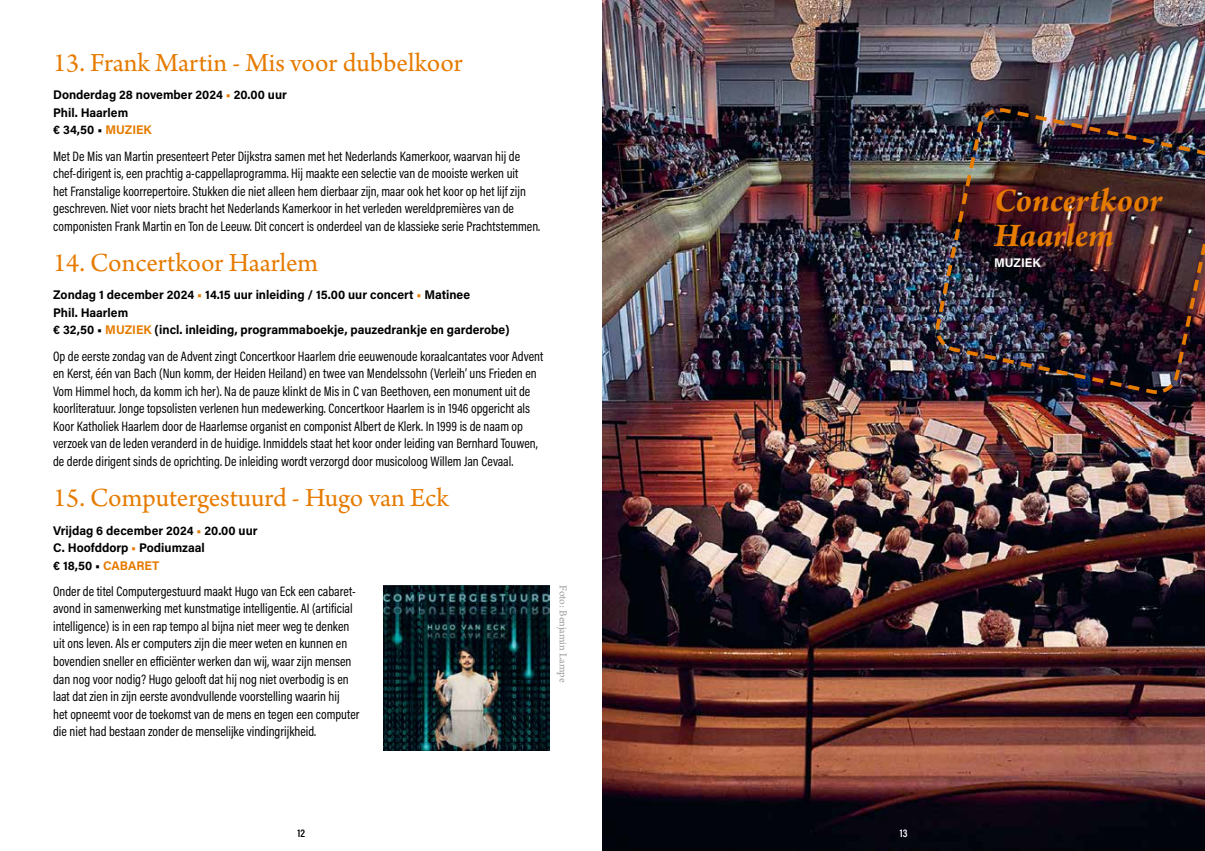
<style>
.page{position:relative;width:1205px;height:851px;background:#fff}
.page>*{position:absolute;margin:0;border:0;box-sizing:border-box;transform-origin:0 0}
.t1{font:italic 700 35px/35px "Arno Pro";color:#e67b00}
.t2{font:27.5px "Arno Pro";color:#e67b00}
.t3{font:13.75px/17.5px "Acumin Pro Cond";color:#000}
.t4{font:700 12.5px/17.5px "Acumin Pro";color:#000}
.t5{font:700 12.5px "Acumin Pro";color:#fff}
.t6{font:11.25px "Arno Pro";color:#9c9e9f}
.t7{font:600 11.25px "Acumin Pro Cond";color:#000}
.t8{font:600 11.25px "Acumin Pro Cond";color:#fff}
.s1{color:#e67b00}
</style>
<div class="page">
<img style="left:602px;top:0;width:603px;height:850px">
<img style="left:933px;top:106px;width:272px;height:290px">
<img style="left:384px;top:585px;width:165px;height:165px">
<h2 class="t2" style="left:53px;top:47px;width:411px">13. Frank Martin - Mis voor dubbelkoor</h2>
<p class="t4" style="left:53px;top:86px;width:235px">Donderdag 28 november 2024 <span class="s1">•</span> 20.00 uur<br>Phil. Haarlem<br>€ 34,50 • <span class="s1">MUZIEK</span></p>
<p class="t3" style="left:53px;top:147px;width:489px">Met De Mis van Martin presenteert Peter Dijkstra samen met het Nederlands Kamerkoor, waarvan hij de chef-dirigent is, een prachtig a-cappellaprogramma. Hij maakte een selectie van de mooiste werken uit<br>het Franstalige koorrepertoire. Stukken die niet alleen hem dierbaar zijn, maar ook het koor op het lijf zijn geschreven. Niet voor niets bracht het Nederlands Kamerkoor in het verleden wereldpremières van de componisten Frank Martin en Ton de Leeuw. Dit concert is onderdeel van de klassieke serie Prachtstemmen.</p>
<h2 class="t2" style="left:53px;top:247px;width:266px">14. Concertkoor Haarlem</h2>
<p class="t4" style="left:53px;top:286px;width:458px">Zondag 1 december 2024 <span class="s1">•</span> 14.15 uur inleiding / 15.00 uur concert <span class="s1">•</span> Matinee<br>Phil. Haarlem<br>€ 32,50 • <span class="s1">MUZIEK</span> (incl. inleiding, programmaboekje, pauzedrankje en garderobe)</p>
<p class="t3" style="left:53px;top:347px;width:492px">Op de eerste zondag van de Advent zingt Concertkoor Haarlem drie eeuwenoude koraalcantates voor Advent en Kerst, één van Bach (Nun komm, der Heiden Heiland) en twee van Mendelssohn (Verleih’ uns Frieden en Vom Himmel hoch, da komm ich her). Na de pauze klinkt de Mis in C van Beethoven, een monument uit de koorliteratuur. Jonge topsolisten verlenen hun medewerking. Concertkoor Haarlem is in 1946 opgericht als Koor Katholiek Haarlem door de Haarlemse organist en componist Albert de Klerk. In 1999 is de naam op verzoek van de leden veranderd in de huidige. Inmiddels staat het koor onder leiding van Bernhard Touwen, de derde dirigent sinds de oprichting. De inleiding wordt verzorgd door musicoloog Willem Jan Cevaal.</p>
<h2 class="t2" style="left:53px;top:482px;width:397px">15. Computergestuurd - Hugo van Eck</h2>
<p class="t4" style="left:53px;top:520px;width:206px">Vrijdag 6 december 2024 <span class="s1">•</span> 20.00 uur<br>C. Hoofddorp <span class="s1">•</span> Podiumzaal<br>€ 18,50 • <span class="s1">CABARET</span></p>
<p class="t3" style="left:53px;top:582px;width:308px">Onder de titel Computergestuurd maakt Hugo van Eck een cabaret&shy;avond in samenwerking met kunstmatige intelligentie. AI (artificial intelligence) is in een rap tempo al bijna niet meer weg te denken uit ons leven. Als er computers zijn die meer weten en kunnen en bovendien sneller en efficiënter werken dan wij, waar zijn mensen dan nog voor nodig? Hugo gelooft dat hij nog niet overbodig is en laat dat zien in zijn eerste avondvullende voorstelling waarin hij<br>het opneemt voor de toekomst van de mens en tegen een computer die niet had bestaan zonder de menselijke vindingrijkheid.</p>
<p class="t6" style="left:570px;top:585px;width:99px;rotate:90deg">Foto: Benjamin Lampe</p>
<p class="t7" style="left:297px;top:825px;width:9px">12</p>
<p class="t8" style="left:900px;top:825px;width:9px">13</p>
<h1 class="t1" style="left:994px;top:184px;width:169px">Concertkoor<br>Haarlem</h1>
<p class="t5" style="left:994px;top:254px;width:48px">MUZIEK</p>
</div>
